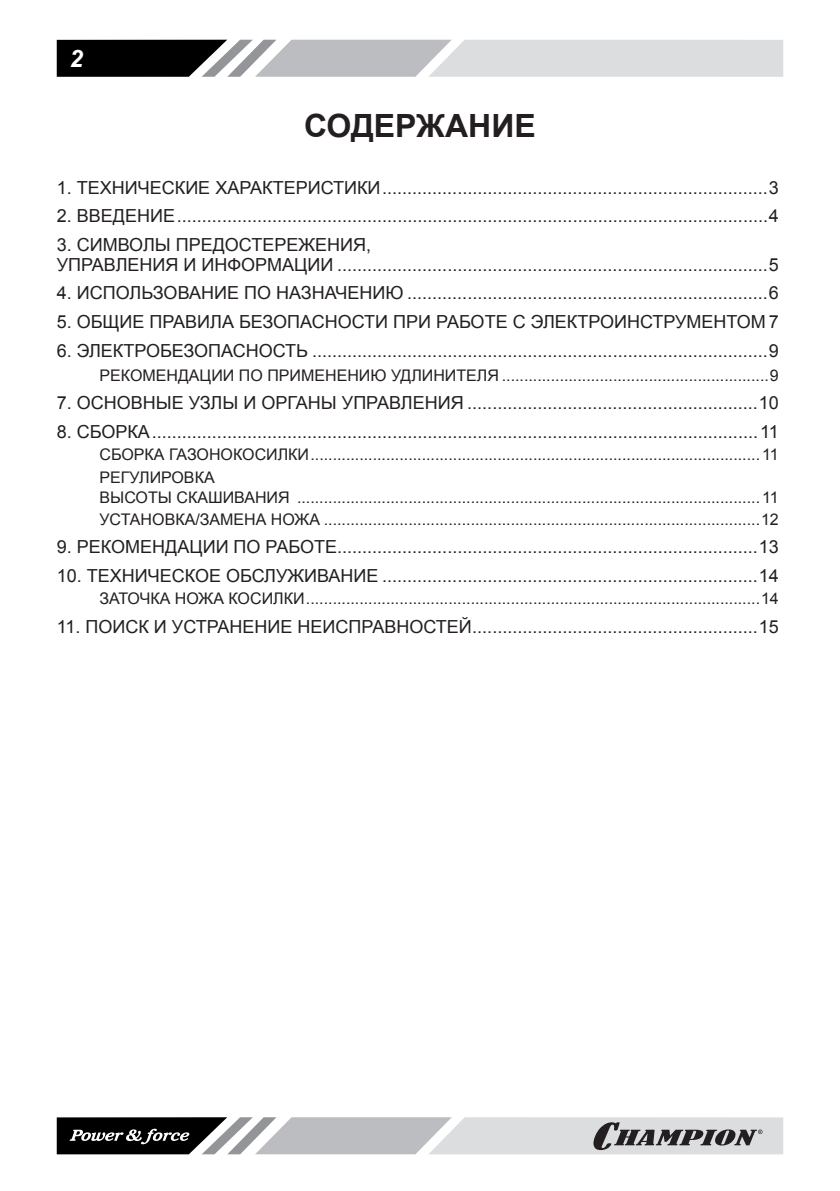
<style>
.page{position:relative;width:840px;height:1191px;background:#fff}
.page>*{position:absolute;margin:0;border:0;box-sizing:border-box;transform-origin:0 0}
.t1{font:700 32px "Arial";color:#231f20}
.t2{font:italic 700 24px "Arial";color:#fff}
.Содержание01{font:18px/20px "Arial";color:#231f20}
.Содержание02{font:16px/20px "Arial";color:#231f20}
</style>
<div class="page">
<svg style="left:57px;top:40px;width:725px;height:37px"></svg>
<svg style="left:57px;top:1117px;width:725px;height:37px"></svg>
<p class="t2" style="left:70px;top:42px;width:15px">2</p>
<p class="t1" style="left:304px;top:104px;width:233px">СОДЕРЖАНИЕ</p>
<p class="Содержание01" style="left:57px;top:178px;width:723px">1. ТЕХНИЧЕСКИЕ ХАРАКТЕРИСТИКИ.............................................................................3</p>
<p class="Содержание01" style="left:57px;top:206px;width:723px">2. ВВЕДЕНИЕ......................................................................................................................4</p>
<p class="Содержание01" style="left:57px;top:235px;width:723px">3. СИМВОЛЫ ПРЕДОСТЕРЕЖЕНИЯ,<br>УПРАВЛЕНИЯ И ИНФОРМАЦИИ ......................................................................................5</p>
<p class="Содержание01" style="left:57px;top:283px;width:723px">4. ИСПОЛЬЗОВАНИЕ ПО НАЗНАЧЕНИЮ ........................................................................6</p>
<p class="Содержание01" style="left:57px;top:312px;width:723px">5. ОБЩИЕ ПРАВИЛА БЕЗОПАСНОСТИ ПРИ РАБОТЕ С ЭЛЕКТРОИНСТРУМЕНТОМ 7</p>
<p class="Содержание01" style="left:57px;top:340px;width:723px">6. ЭЛЕКТРОБЕЗОПАСНОСТЬ ...........................................................................................9</p>
<p class="Содержание02" style="left:99px;top:365px;width:680px">РЕКОМЕНДАЦИИ ПО ПРИМЕНЕНИЮ УДЛИНИТЕЛЯ ............................................................9</p>
<p class="Содержание01" style="left:57px;top:393px;width:723px">7. ОСНОВНЫЕ УЗЛЫ И ОРГАНЫ УПРАВЛЕНИЯ ..........................................................10</p>
<p class="Содержание01" style="left:57px;top:422px;width:723px">8. СБОРКА.........................................................................................................................11</p>
<p class="Содержание02" style="left:99px;top:445px;width:680px">СБОРКА ГАЗОНОКОСИЛКИ.....................................................................................................11</p>
<p class="Содержание02" style="left:99px;top:467px;width:680px">РЕГУЛИРОВКА<br>ВЫСОТЫ СКАШИВАНИЯ ........................................................................................................11</p>
<p class="Содержание02" style="left:99px;top:509px;width:680px">УСТАНОВКА/ЗАМЕНА НОЖА ..................................................................................................12</p>
<p class="Содержание01" style="left:57px;top:537px;width:723px">9. РЕКОМЕНДАЦИИ ПО РАБОТЕ....................................................................................13</p>
<p class="Содержание01" style="left:57px;top:566px;width:723px">10. ТЕХНИЧЕСКОЕ ОБСЛУЖИВАНИE ...........................................................................14</p>
<p class="Содержание02" style="left:99px;top:588px;width:680px">ЗАТОЧКА НОЖА КОСИЛКИ......................................................................................................14</p>
<p class="Содержание01" style="left:57px;top:616px;width:723px">11. ПОИСК И УСТРАНЕНИЕ НЕИСПРАВНОСТЕЙ.........................................................15</p>
</div>
